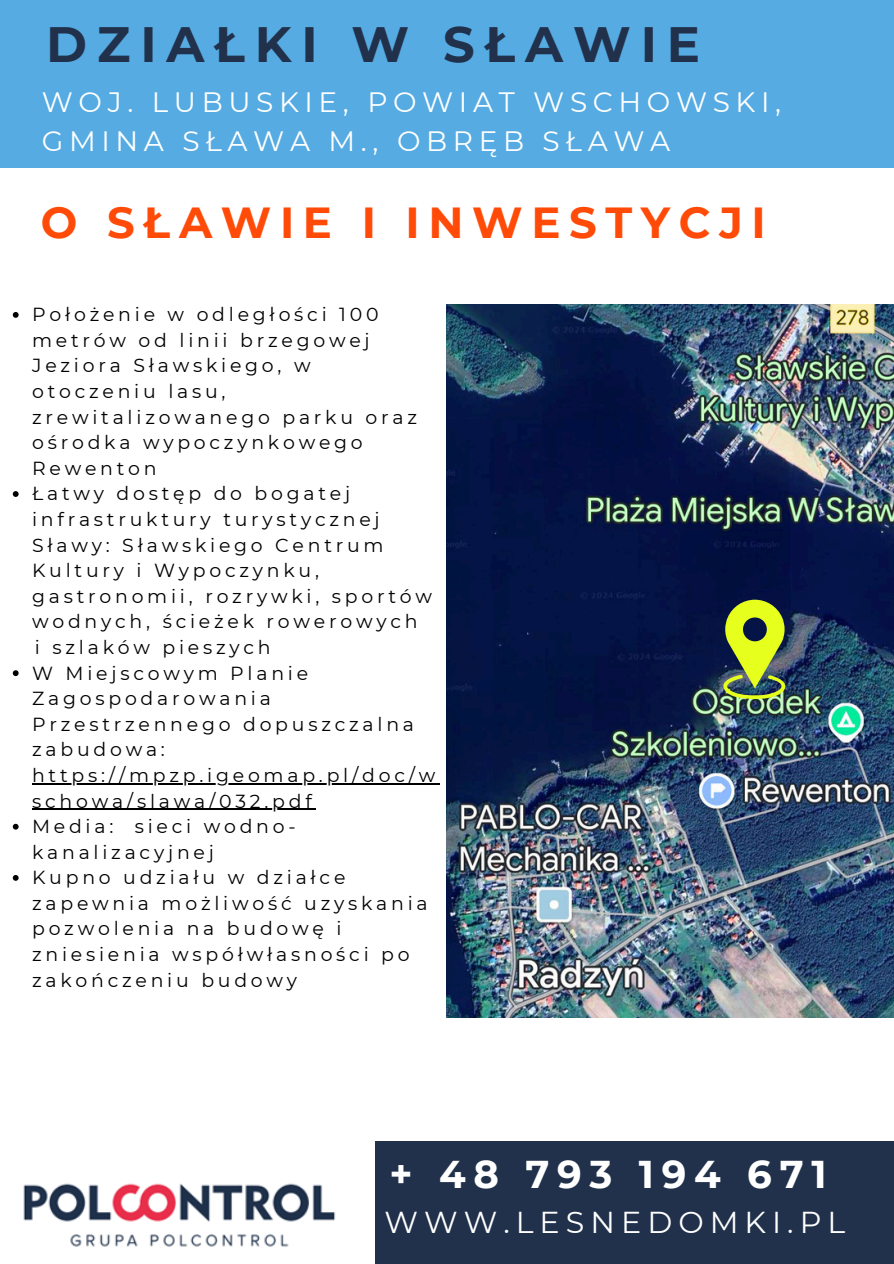
<style>
.page{position:relative;width:894px;height:1264px;background:#fff}
.page>*{position:absolute;margin:0;border:0;box-sizing:border-box;transform-origin:0 0}
.t1{font:700 49.5px "Montserrat";letter-spacing:.2em;color:#21314b}
.t2{font:700 43.35px "Montserrat";letter-spacing:.2em;color:#ff4a08}
.t3{font:700 38.7px "Montserrat";letter-spacing:.2em;color:#fff}
.t4{font:30.15px "Montserrat";letter-spacing:.2em;color:#fff}
.t5{font:28.05px/38.4px "Montserrat";letter-spacing:.2em;color:#fff}
.t6{font:18.9px/25.7px "Montserrat";letter-spacing:.2em;color:#000}
</style>
<div class="page">
<div style="left:0;top:0;width:893px;height:168px;background:#55abe2"></div>
<img style="left:446px;top:304px;width:447px;height:713px">
<img style="left:718px;top:599px;width:71px;height:99px">
<svg style="left:13px;top:312px;width:6px;height:6px"></svg>
<svg style="left:13px;top:491px;width:6px;height:6px"></svg>
<svg style="left:13px;top:670px;width:6px;height:6px"></svg>
<hr style="left:32px;top:783px;width:407px;height:1px;background:#000">
<hr style="left:32px;top:808px;width:283px;height:1px;background:#000">
<svg style="left:13px;top:823px;width:6px;height:6px"></svg>
<svg style="left:13px;top:875px;width:6px;height:5px"></svg>
<img style="left:23px;top:1183px;width:313px;height:64px">
<div style="left:375px;top:1141px;width:518px;height:122px;background:#21314b"></div>
<p class="t1" style="left:46px;top:14px;width:655px">DZIAŁKI W SŁAWIE</p>
<h1 class="t5" style="left:42px;top:83px;width:740px">WOJ. LUBUSKIE, POWIAT WSCHOWSKI,<br>GMINA SŁAWA M., OBRĘB SŁAWA</h1>
<h4 class="t2" style="left:41px;top:196px;width:726px">O SŁAWIE I INWESTYCJI</h4>
<h2 class="t6" style="left:32px;top:302px;width:386px">Położenie w odległości 100 metrów od linii brzegowej<br>Jeziora Sławskiego, w otoczeniu lasu, zrewitalizowanego parku oraz ośrodka wypoczynkowego<br>Rewenton</h2>
<p class="t6" style="left:32px;top:481px;width:401px">Łatwy dostęp do bogatej infrastruktury turystycznej<br>Sławy: Sławskiego Centrum<br>Kultury i Wypoczynku, gastronomii, rozrywki, sportów wodnych, ścieżek rowerowych</p>
<p class="t6" style="left:35px;top:634px;width:237px">i szlaków pieszych</p>
<p class="t6" style="left:32px;top:660px;width:383px">W Miejscowym Planie<br>Zagospodarowania<br>Przestrzennego dopuszczalna zabudowa:</p>
<p class="t6" style="left:32px;top:762px;width:405px">https://mpzp.igeomap.pl/doc/w</p>
<p class="t6" style="left:32px;top:788px;width:315px">schowa/slawa/032.pdf<br>Media: sieci wodno&shy;kanalizacyjnej<br>Kupno udziału w działce</p>
<p class="t6" style="left:32px;top:890px;width:397px">zapewnia możliwość uzyskania pozwolenia na budowę i zniesienia współwłasności po zakończeniu budowy</p>
<p class="t3" style="left:389px;top:1150px;width:438px">+ 48 793 194 671</p>
<p class="t4" style="left:384px;top:1203px;width:462px">WWW.LESNEDOMKI.PL</p>
</div>
